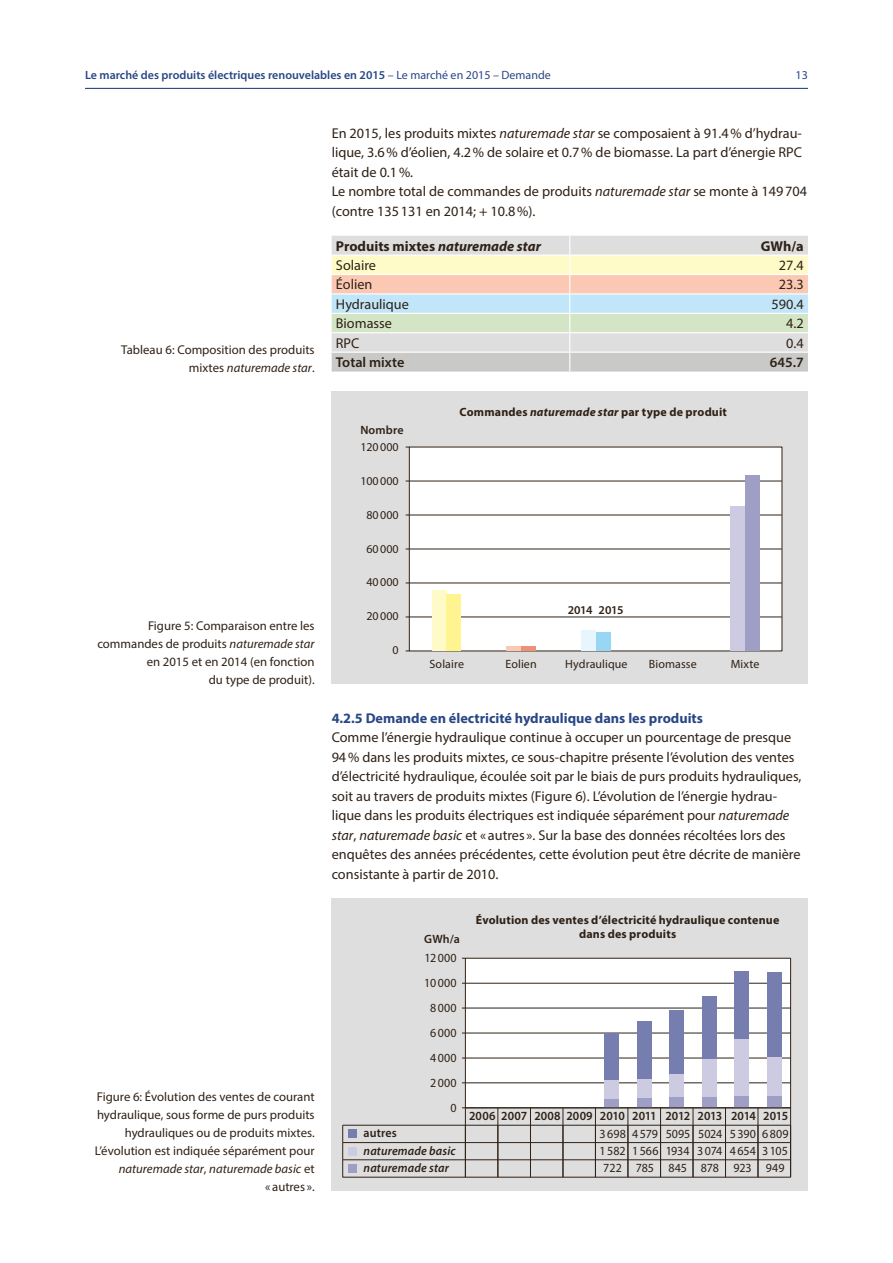
<style>
.page{position:relative;width:893px;height:1263px;background:#fff}
.page>*{position:absolute;margin:0;border:0;box-sizing:border-box;transform-origin:0 0}
.t1{font:14.25px/19.5px "Myriad Pro";color:#2f2116}
.t2{font:700 14.25px "Myriad Pro";color:#294786}
.t3{font:700 14.25px "Myriad Pro";color:#2f2116}
.t4{font:600 14.25px "Myriad Pro";color:#2f2116}
.t5{font:12.75px/18px "Myriad Pro";color:#2f2116;text-align:right}
.t6{font:12.45px "Myriad Pro";color:#2f2116;scale:.96 1}
.t7{font:600 12.45px "Myriad Pro";letter-spacing:.005em;color:#2f2116;scale:.96 1}
.t8{font:italic 600 12.45px "Myriad Pro";letter-spacing:.01em;color:#2f2116;scale:.96 1}
.t9{font:700 12px/14.4px "Myriad Pro";letter-spacing:.015em;color:#2f2116;text-align:center}
.t10{font:600 12px "Myriad Pro";color:#294786}
.t11{font:12px "Myriad Pro";letter-spacing:.005em;color:#2f2116}
.t12{font:600 12px "Myriad Pro";letter-spacing:.005em;color:#2f2116}
.t13{font:600 12px "Myriad Pro";letter-spacing:-.03em;color:#2f2116}
.t14{font:12px "Myriad Pro";color:#294786}
.s1{font-weight:400}
.s2{font-style:italic}
</style>
<div class="page">
<hr style="left:85px;top:88px;width:723px;height:1px;background:#294786">
<div style="left:332px;top:391px;width:476px;height:293px;background:#dedede"></div>
<div style="left:409px;top:447px;width:373px;height:204px;background:#fff"></div>
<hr style="left:409px;top:617px;width:373px;height:1px;background:#2f2116">
<hr style="left:409px;top:583px;width:373px;height:1px;background:#2f2116">
<hr style="left:409px;top:549px;width:373px;height:1px;background:#2f2116">
<hr style="left:409px;top:515px;width:373px;height:1px;background:#2f2116">
<hr style="left:409px;top:481px;width:373px;height:1px;background:#2f2116">
<div style="left:432px;top:590px;width:15px;height:61px;background:#fffbc9"></div>
<hr style="left:506px;top:647px;width:15px;height:4px;background:#fac8b3">
<div style="left:581px;top:630px;width:15px;height:21px;background:#e7f6fd"></div>
<div style="left:730px;top:507px;width:15px;height:144px;background:#cdcbe1"></div>
<div style="left:447px;top:594px;width:14px;height:57px;background:#fff48f"></div>
<hr style="left:521px;top:647px;width:15px;height:4px;background:#f09177">
<div style="left:596px;top:633px;width:14px;height:18px;background:#98d6f4"></div>
<div style="left:745px;top:475px;width:14px;height:176px;background:#9f9ec5"></div>
<div style="left:332px;top:898px;width:476px;height:293px;background:#dedede"></div>
<div style="left:465px;top:958px;width:326px;height:150px;background:#fff"></div>
<div style="left:465px;top:958px;width:326px;height:150px;border:1px solid #2f2116"></div>
<hr style="left:465px;top:1082px;width:326px;height:1px;background:#2f2116">
<hr style="left:465px;top:1058px;width:326px;height:1px;background:#2f2116">
<hr style="left:465px;top:1033px;width:326px;height:1px;background:#2f2116">
<hr style="left:465px;top:1008px;width:326px;height:1px;background:#2f2116">
<hr style="left:465px;top:983px;width:326px;height:1px;background:#2f2116">
<div style="left:604px;top:1099px;width:15px;height:9px;background:#9f9ec5"></div>
<div style="left:637px;top:1098px;width:15px;height:10px;background:#9f9ec5"></div>
<div style="left:669px;top:1097px;width:15px;height:11px;background:#9f9ec5"></div>
<div style="left:702px;top:1097px;width:15px;height:11px;background:#9f9ec5"></div>
<div style="left:734px;top:1096px;width:15px;height:12px;background:#9f9ec5"></div>
<div style="left:767px;top:1096px;width:15px;height:12px;background:#9f9ec5"></div>
<div style="left:604px;top:1079px;width:15px;height:20px;background:#cdcbe1"></div>
<div style="left:637px;top:1078px;width:15px;height:20px;background:#cdcbe1"></div>
<div style="left:669px;top:1073px;width:15px;height:24px;background:#cdcbe1"></div>
<div style="left:702px;top:1058px;width:15px;height:39px;background:#cdcbe1"></div>
<div style="left:734px;top:1038px;width:15px;height:58px;background:#cdcbe1"></div>
<div style="left:767px;top:1057px;width:15px;height:39px;background:#cdcbe1"></div>
<div style="left:604px;top:1033px;width:15px;height:46px;background:#757eaf"></div>
<div style="left:637px;top:1021px;width:15px;height:57px;background:#757eaf"></div>
<div style="left:669px;top:1010px;width:15px;height:63px;background:#757eaf"></div>
<div style="left:702px;top:996px;width:15px;height:62px;background:#757eaf"></div>
<div style="left:734px;top:971px;width:15px;height:67px;background:#757eaf"></div>
<div style="left:767px;top:972px;width:15px;height:85px;background:#757eaf"></div>
<svg style="left:342px;top:1107px;width:449px;height:70px"></svg>
<div style="left:348px;top:1129px;width:9px;height:9px;background:#757eaf"></div>
<div style="left:348px;top:1146px;width:9px;height:9px;background:#cdcbe1"></div>
<div style="left:348px;top:1164px;width:9px;height:9px;background:#9f9ec5"></div>
<svg style="left:332px;top:236px;width:476px;height:136px;background:#dfdfd4"></svg>
<p class="t10" style="left:85px;top:67px;width:467px">Le marché des produits électriques renouvelables en 2015 <span class="s1">– Le marché en 2015 – Demande</span></p>
<p class="t14" style="left:796px;top:68px;width:14px">13</p>
<p class="t5" style="left:121px;top:340px;width:195px">Tableau 6: Composition des produits mixtes <span class="s2">naturemade star</span>.</p>
<p class="t5" style="left:97px;top:616px;width:219px">Figure 5: Comparaison entre les commandes de produits <span class="s2">naturemade star </span>en 2015 et en 2014 (en fonction<br>du type de produit).</p>
<p class="t5" style="left:95px;top:1087px;width:221px">Figure 6: Évolution des ventes de courant hydraulique, sous forme de purs produits hydrauliques ou de produits mixtes.<br>L’évolution est indiquée séparément pour <span class="s2">naturemade star</span>, <span class="s2">naturemade basic</span> et<br>« autres ».</p>
<p class="t1" style="left:332px;top:123px;width:477px">En 2015, les produits mixtes <span class="s2">naturemade star</span> se composaient à 91.4% d’hydrau&shy;lique, 3.6% d’éolien, 4.2% de solaire et 0.7% de biomasse. La part d’énergie RPC était de 0.1%.<br>Le nombre total de commandes de produits <span class="s2">naturemade star</span> se monte à 149704 (contre 135131 en 2014; + 10.8%).</p>
<p class="t3" style="left:336px;top:237px;width:207px">Produits mixtes <span class="s2">naturemade star</span></p>
<p class="t3" style="left:761px;top:237px;width:44px">GWh/a</p>
<p class="t1" style="left:336px;top:255px;width:42px">Solaire</p>
<p class="t1" style="left:779px;top:255px;width:26px">27.4</p>
<p class="t1" style="left:336px;top:275px;width:38px">Éolien</p>
<p class="t1" style="left:779px;top:275px;width:26px">23.3</p>
<p class="t1" style="left:336px;top:294px;width:75px">Hydraulique</p>
<p class="t1" style="left:771px;top:294px;width:34px">590.4</p>
<p class="t1" style="left:336px;top:314px;width:58px">Biomasse</p>
<p class="t1" style="left:786px;top:314px;width:19px">4.2</p>
<p class="t1" style="left:336px;top:333px;width:25px">RPC</p>
<p class="t1" style="left:786px;top:333px;width:19px">0.4</p>
<p class="t4" style="left:336px;top:353px;width:70px">Total mixte</p>
<p class="t4" style="left:770px;top:353px;width:35px">645.7</p>
<p class="t12" style="left:360px;top:422px;width:45px">Nombre</p>
<p class="t11" style="left:360px;top:439px;width:40px">120000</p>
<p class="t11" style="left:360px;top:473px;width:40px">100000</p>
<p class="t11" style="left:366px;top:507px;width:34px">80000</p>
<p class="t11" style="left:366px;top:541px;width:34px">60000</p>
<p class="t11" style="left:366px;top:575px;width:34px">40000</p>
<p class="t11" style="left:366px;top:609px;width:34px">20000</p>
<p class="t11" style="left:393px;top:643px;width:8px">0</p>
<p class="t9" style="left:460px;top:404px;width:269px">Commandes <span class="s2">naturemade star</span> par type de produit</p>
<p class="t13" style="left:568px;top:602px;width:57px">2014 2015</p>
<p class="t11" style="left:430px;top:656px;width:36px">Solaire</p>
<p class="t11" style="left:505px;top:656px;width:33px">Eolien</p>
<p class="t11" style="left:565px;top:656px;width:64px">Hydraulique</p>
<p class="t11" style="left:649px;top:656px;width:49px">Biomasse</p>
<p class="t11" style="left:731px;top:656px;width:30px">Mixte</p>
<p class="t2" style="left:332px;top:708px;width:373px">4.2.5 Demande en électricité hydraulique dans les produits</p>
<p class="t1" style="left:332px;top:727px;width:471px">Comme l’énergie hydraulique continue à occuper un pourcentage de presque 94% dans les produits mixtes, ce sous-chapitre présente l’évolution des ventes d’électricité hydraulique, écoulée soit par le biais de purs produits hydrauliques, soit au travers de produits mixtes (Figure 6). L’évolution de l’énergie hydrau&shy;lique dans les produits électriques est indiquée séparément pour <span class="s2">naturemade star</span>, <span class="s2">naturemade basic</span> et « autres ». Sur la base des données récoltées lors des enquêtes des années précédentes, cette évolution peut être décrite de manière consistante à partir de 2010.</p>
<p class="t12" style="left:424px;top:931px;width:37px">GWh/a</p>
<p class="t6" style="left:425px;top:950px;width:35px">12 000</p>
<p class="t6" style="left:424px;top:975px;width:35px">10 000</p>
<p class="t6" style="left:430px;top:1000px;width:29px">8 000</p>
<p class="t6" style="left:430px;top:1025px;width:29px">6 000</p>
<p class="t6" style="left:430px;top:1050px;width:29px">4 000</p>
<p class="t6" style="left:430px;top:1075px;width:29px">2 000</p>
<p class="t6" style="left:451px;top:1100px;width:8px">0</p>
<p class="t9" style="left:476px;top:912px;width:305px">Évolution des ventes d’électricité hydraulique contenue dans des produits</p>
<p class="t7" style="left:469px;top:1108px;width:334px">2006 2007 2008 2009 2010 2011 2012 2013 2014 2015</p>
<p class="t7" style="left:364px;top:1125px;width:36px">autres</p>
<p class="t6" style="left:600px;top:1126px;width:198px">3 698 4 579 5095 5024 5 390 6 809</p>
<p class="t8" style="left:364px;top:1142px;width:97px">naturemade basic</p>
<p class="t6" style="left:600px;top:1143px;width:198px">1 582 1 566 1934 3 074 4 654 3 105</p>
<p class="t8" style="left:364px;top:1160px;width:90px">naturemade star</p>
<p class="t6" style="left:603px;top:1160px;width:190px">722 785 845 878 923 949</p>
</div>
